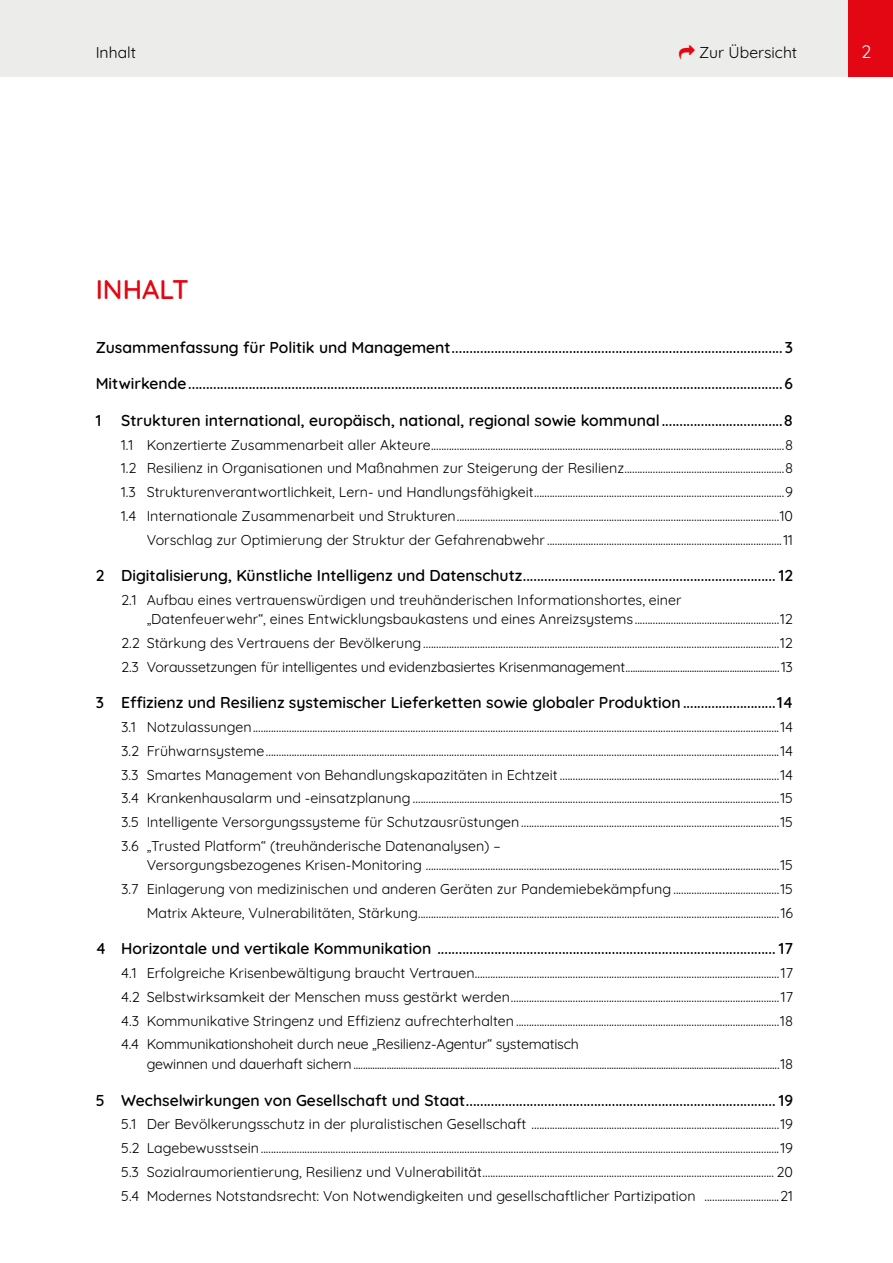
<style>
.page{position:relative;width:893px;height:1263px;background:#fff}
.page>*{position:absolute;margin:0;border:0;box-sizing:border-box;transform-origin:0 0}
.H1_ohne_IV{font:600 27px "Quicksand";color:#e30613}
.t1{font:18px "Quicksand";color:#fff}
.t2{font:600 15.75px "Quicksand";color:#000}
.t3{font:15.75px "Quicksand";color:#000}
.t4{font:14.25px/19.5px "Quicksand";color:#000}
</style>
<div class="page">
<div style="left:0;top:0;width:893px;height:77px;background:#ececea"></div>
<div style="left:848px;top:0;width:45px;height:77px;background:#e30613"></div>
<p class="t3" style="left:699px;top:40px;width:100px">Zur Übersicht</p>
<p class="t3" style="left:96px;top:40px;width:42px">Inhalt</p>
<p class="t1" style="left:861px;top:37px;width:12px">2</p>
<h1 class="H1_ohne_IV" style="left:96px;top:269px;width:95px">INHALT</h1>
<p class="t2" style="left:96px;top:335px;width:699px">Zusammenfassung für Politik und Management............................................................................................. 3</p>
<p class="t2" style="left:96px;top:371px;width:699px">Mitwirkende.......................................................................................................................................................................6</p>
<p class="t2" style="left:96px;top:408px;width:7px">1</p>
<p class="t2" style="left:121px;top:408px;width:673px">Strukturen international, europäisch, national, regional sowie kommunal..................................8</p>
<p class="t4" style="left:121px;top:433px;width:673px">1.1 Konzertierte Zusammenarbeit aller Akteure.........................................................................................................................................8</p>
<p class="t4" style="left:121px;top:457px;width:673px">1.2 Resilienz in Organisationen und Maßnahmen zur Steigerung der Resilienz..............................................................8</p>
<p class="t4" style="left:121px;top:481px;width:673px">1.3 Strukturenverantwortlichkeit, Lern- und Handlungsfähigkeit.................................................................................................9</p>
<p class="t4" style="left:121px;top:505px;width:673px">1.4 Internationale Zusammenarbeit und Strukturen.............................................................................................................................10</p>
<p class="t4" style="left:147px;top:528px;width:648px">Vorschlag zur Optimierung der Struktur der Gefahrenabwehr...........................................................................................11</p>
<p class="t2" style="left:96px;top:563px;width:699px">2 Digitalisierung, Künstliche Intelligenz und Datenschutz....................................................................... 12</p>
<p class="t4" style="left:147px;top:589px;width:648px;text-indent:-26px">2.1 Aufbau eines vertrauenswürdigen und treuhänderischen Informationshortes, einer „Datenfeuerwehr“, eines Entwicklungsbaukastens und eines Anreizsystems ........................................................12</p>
<p class="t4" style="left:121px;top:632px;width:673px">2.2 Stärkung des Vertrauens der Bevölkerung..........................................................................................................................................12</p>
<p class="t4" style="left:121px;top:656px;width:673px">2.3 Voraussetzungen für intelligentes und evidenzbasiertes Krisenmanagement.................................................................13</p>
<p class="t2" style="left:96px;top:691px;width:699px">3 Effizienz und Resilienz systemischer Lieferketten sowie globaler Produktion..........................14</p>
<p class="t4" style="left:121px;top:716px;width:673px">3.1 Notzulassungen............................................................................................................................................................................................................14</p>
<p class="t4" style="left:121px;top:740px;width:673px">3.2 Frühwarnsysteme.......................................................................................................................................................................................................14</p>
<p class="t4" style="left:121px;top:763px;width:673px">3.3 Smartes Management von Behandlungskapazitäten in Echtzeit .....................................................................................14</p>
<p class="t4" style="left:121px;top:787px;width:673px">3.4 Krankenhausalarm und -einsatzplanung ..............................................................................................................................................15</p>
<p class="t4" style="left:121px;top:811px;width:673px">3.5 Intelligente Versorgungssysteme für Schutzausrüstungen....................................................................................................15</p>
<p class="t4" style="left:147px;top:835px;width:648px;text-indent:-26px">3.6 „Trusted Platform“ (treuhänderische Datenanalysen) –<br>Versorgungsbezogenes Krisen-Monitoring .........................................................................................................................................15</p>
<p class="t4" style="left:121px;top:878px;width:673px">3.7 Einlagerung von medizinischen und anderen Geräten zur Pandemiebekämpfung.........................................15</p>
<p class="t4" style="left:147px;top:902px;width:648px">Matrix Akteure, Vulnerabilitäten, Stärkung............................................................................................................................................16</p>
<p class="t2" style="left:96px;top:937px;width:699px">4 Horizontale und vertikale Kommunikation ............................................................................................... 17</p>
<p class="t4" style="left:121px;top:962px;width:673px">4.1 Erfolgreiche Krisenbewältigung braucht Vertrauen......................................................................................................................17</p>
<p class="t4" style="left:121px;top:986px;width:673px">4.2 Selbstwirksamkeit der Menschen muss gestärkt werden........................................................................................................17</p>
<p class="t4" style="left:121px;top:1009px;width:673px">4.3. Kommunikative Stringenz und Effizienz aufrechterhalten......................................................................................................18</p>
<p class="t4" style="left:147px;top:1033px;width:648px;text-indent:-26px">4.4 Kommunikationshoheit durch neue „Resilienz-Agentur“ systematisch<br>gewinnen und dauerhaft sichern....................................................................................................................................................................................18</p>
<p class="t2" style="left:96px;top:1088px;width:699px">5 Wechselwirkungen von Gesellschaft und Staat....................................................................................... 19</p>
<p class="t4" style="left:121px;top:1113px;width:673px">5.1 Der Bevölkerungsschutz in der pluralistischen Gesellschaft ................................................................................................19</p>
<p class="t4" style="left:121px;top:1137px;width:673px">5.2 Lagebewusstsein.........................................................................................................................................................................................................19</p>
<p class="t4" style="left:121px;top:1160px;width:673px">5.3 Sozialraumorientierung, Resilienz und Vulnerabilität................................................................................................................. 20</p>
<p class="t4" style="left:121px;top:1184px;width:673px">5.4 Modernes Notstandsrecht: Von Notwendigkeiten und gesellschaftlicher Partizipation .............................21</p>
</div>
